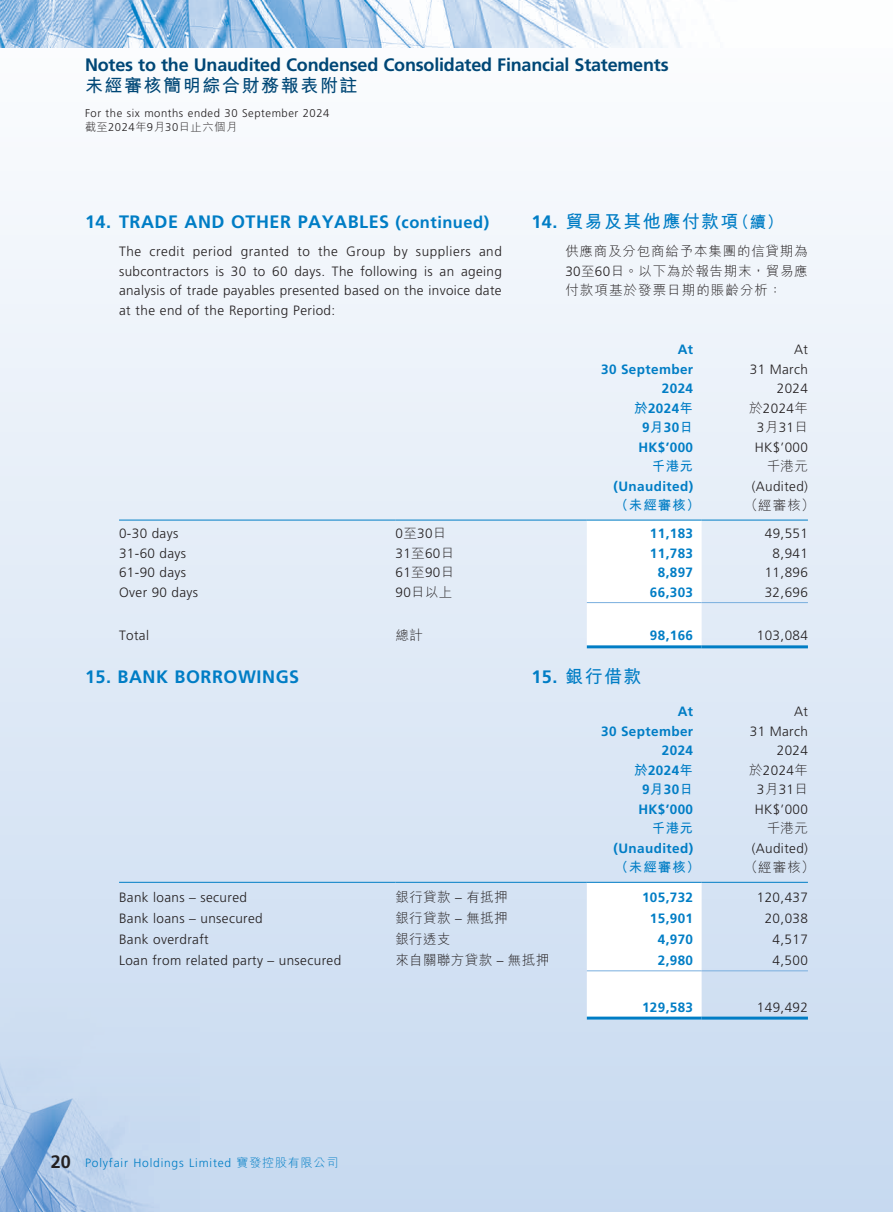
<style>
.page{position:relative;width:893px;height:1212px;background:#fff}
.page>*{position:absolute;margin:0;border:0;box-sizing:border-box;transform-origin:0 0}
.t1{font:700 18px "Frutiger LT Std";letter-spacing:-.01em;color:#004776}
.t2{font:700 18px "Frutiger LT Std";letter-spacing:.03em;color:#007dc5}
.t3{font:700 18px "M Hei HK";letter-spacing:.08em;color:#007dc5}
.t4{font:700 18px "M Hei HK";letter-spacing:.09em;color:#004776}
.t5{font:300 13.5px/19.5px "Frutiger LT Std";letter-spacing:.03em;color:#231f20;text-align:right}
.t6{font:700 13.5px/19.5px "Frutiger LT Std";letter-spacing:.03em;color:#007dc5;text-align:right}
.t7{font:300 13.5px/19.5px "M Hei HK";letter-spacing:.055em;color:#231f20;text-align:justify}
.t8{font:700 13.5px "M Hei HK";letter-spacing:.08em;color:#007dc5}
.t9{font:300 13.5px "M Hei HK";letter-spacing:.03em;color:#231f20}
.t10{font:300 12px "Frutiger LT Std";letter-spacing:.07em;color:#007dc5}
.t11{font:300 11.25px "Frutiger LT Std";letter-spacing:.05em;color:#231f20}
.t12{font:300 11.25px "M Hei HK";letter-spacing:.05em;color:#231f20}
.s1{font-family:"Frutiger LT Std"}
.s2{font-size:16.5px}
.s3{font-family:"M Hei HK"}
.s4{font-weight:700;font-size:18px;color:#231f20}
</style>
<div class="page">
<div style="left:0;top:0;width:893px;height:1212px;background:linear-gradient(to bottom,#fdfefe,#c6d9f0)"></div>
<img style="left:0;top:983px;width:200px;height:229px">
<img style="left:0;top:0;width:893px;height:47px">
<svg style="left:587px;top:521px;width:115px;height:124px"></svg>
<hr style="left:119px;top:520px;width:276px;height:1px;background:#007dc5">
<hr style="left:395px;top:520px;width:192px;height:1px;background:#007dc5">
<hr style="left:587px;top:520px;width:115px;height:1px;background:#007dc5">
<hr style="left:702px;top:520px;width:106px;height:1px;background:#007dc5">
<hr style="left:587px;top:602px;width:115px;height:1px;background:#79aede">
<hr style="left:702px;top:602px;width:106px;height:1px;background:#79aede">
<hr style="left:587px;top:645px;width:115px;height:3px;background:#007dc5">
<hr style="left:702px;top:645px;width:106px;height:3px;background:#007dc5">
<svg style="left:587px;top:883px;width:115px;height:133px"></svg>
<hr style="left:119px;top:882px;width:276px;height:1px;background:#007dc5">
<hr style="left:395px;top:882px;width:192px;height:1px;background:#007dc5">
<hr style="left:587px;top:882px;width:115px;height:1px;background:#007dc5">
<hr style="left:702px;top:882px;width:106px;height:1px;background:#007dc5">
<hr style="left:587px;top:970px;width:115px;height:1px;background:#79aede">
<hr style="left:702px;top:970px;width:106px;height:1px;background:#79aede">
<hr style="left:587px;top:1016px;width:115px;height:3px;background:#007dc5">
<hr style="left:702px;top:1016px;width:106px;height:3px;background:#007dc5">
<h1 class="t1" style="left:85px;top:55px;width:585px">Notes to the Unaudited Condensed Consolidated Financial Statements</h1>
<h1 class="t4" style="left:85px;top:73px;width:274px">未經審核簡明綜合財務報表附註</h1>
<p class="t11" style="left:85px;top:106px;width:246px">For the six months ended 30 September 2024</p>
<p class="t12" style="left:85px;top:119px;width:154px">截至<span class="s1">2024</span>年<span class="s1">9</span>月<span class="s1">30</span>日止六個月</p>
<h1 class="t2" style="left:85px;top:211px;width:406px">14. TRADE AND OTHER PAYABLES <span class="s2">(continued)</span></h1>
<p class="t5" style="left:119px;top:242px;width:384px;text-align:justify">The credit period granted to the Group by suppliers and subcontractors is 30 to 60 days. The following is an ageing analysis of trade payables presented based on the invoice date at the end of the Reporting Period:</p>
<h1 class="t3" style="left:531px;top:208px;width:253px"><span class="s1">14.</span> 貿易及其他應付款項<span class="s2">（續）</span></h1>
<p class="t7" style="left:565px;top:241px;width:244px">供應商及分包商給予本集團的信貸期為<span class="s1">30</span>至<span class="s1">60</span>日。以下為於報告期末，貿易應付款項基於發票日期的賬齡分析：</p>
<p class="t6" style="left:601px;top:340px;width:93px">At<br>30 September<br>2024</p>
<p class="t5" style="left:750px;top:340px;width:60px">At<br>31 March<br>2024</p>
<p class="t6" style="left:634px;top:398px;width:60px;text-align:center"><span class="s3">於</span>2024<span class="s3">年<br></span>9<span class="s3">月</span>30<span class="s3">日</span></p>
<p class="t5" style="left:749px;top:398px;width:60px;text-align:center"><span class="s3">於</span>2024<span class="s3">年<br></span>3<span class="s3">月</span>31<span class="s3">日</span></p>
<p class="t6" style="left:638px;top:437px;width:56px">HK$’000</p>
<p class="t5" style="left:755px;top:437px;width:55px">HK$’000</p>
<p class="t8" style="left:652px;top:456px;width:43px">千港元</p>
<p class="t7" style="left:767px;top:456px;width:43px">千港元</p>
<p class="t6" style="left:614px;top:476px;width:81px">(Unaudited)</p>
<p class="t5" style="left:752px;top:476px;width:58px">(Audited)</p>
<p class="t8" style="left:615px;top:495px;width:86px">（未經審核）</p>
<p class="t7" style="left:744px;top:495px;width:72px">（經審核）</p>
<p class="t5" style="left:119px;top:524px;width:61px">0-30 days</p>
<p class="t5" style="left:395px;top:524px;width:53px">0<span class="s3">至</span>30<span class="s3">日</span></p>
<p class="t6" style="left:650px;top:524px;width:45px">11,183</p>
<p class="t5" style="left:765px;top:524px;width:45px">49,551</p>
<p class="t5" style="left:119px;top:543px;width:69px">31-60 days</p>
<p class="t5" style="left:395px;top:543px;width:60px">31<span class="s3">至</span>60<span class="s3">日</span></p>
<p class="t6" style="left:650px;top:543px;width:45px">11,783</p>
<p class="t5" style="left:773px;top:543px;width:37px">8,941</p>
<p class="t5" style="left:119px;top:563px;width:69px">61-90 days</p>
<p class="t5" style="left:395px;top:563px;width:60px">61<span class="s3">至</span>90<span class="s3">日</span></p>
<p class="t6" style="left:658px;top:563px;width:37px">8,897</p>
<p class="t5" style="left:765px;top:563px;width:45px">11,896</p>
<p class="t5" style="left:119px;top:582px;width:81px">Over 90 days</p>
<p class="t7" style="left:395px;top:581px;width:59px"><span class="s1">90</span>日以上</p>
<p class="t6" style="left:650px;top:582px;width:45px">66,303</p>
<p class="t5" style="left:765px;top:582px;width:45px">32,696</p>
<p class="t5" style="left:119px;top:626px;width:32px">Total</p>
<p class="t7" style="left:395px;top:625px;width:29px">總計</p>
<p class="t6" style="left:650px;top:626px;width:45px">98,166</p>
<p class="t5" style="left:757px;top:626px;width:53px">103,084</p>
<h1 class="t2" style="left:85px;top:666px;width:216px">15. BANK BORROWINGS</h1>
<p class="t6" style="left:601px;top:702px;width:93px">At<br>30 September<br>2024</p>
<p class="t5" style="left:750px;top:702px;width:60px">At<br>31 March<br>2024</p>
<p class="t6" style="left:634px;top:760px;width:60px;text-align:center"><span class="s3">於</span>2024<span class="s3">年<br></span>9<span class="s3">月</span>30<span class="s3">日</span></p>
<p class="t5" style="left:749px;top:761px;width:60px;text-align:center"><span class="s3">於</span>2024<span class="s3">年<br></span>3<span class="s3">月</span>31<span class="s3">日</span></p>
<p class="t6" style="left:638px;top:799px;width:56px">HK$’000</p>
<p class="t5" style="left:755px;top:800px;width:55px">HK$’000</p>
<p class="t8" style="left:652px;top:819px;width:43px">千港元</p>
<p class="t7" style="left:767px;top:818px;width:43px">千港元</p>
<p class="t6" style="left:614px;top:838px;width:81px">(Unaudited)</p>
<p class="t5" style="left:752px;top:839px;width:58px">(Audited)</p>
<p class="t8" style="left:615px;top:857px;width:86px">（未經審核）</p>
<p class="t7" style="left:744px;top:857px;width:72px">（經審核）</p>
<p class="t5" style="left:119px;top:888px;width:129px">Bank loans – secured</p>
<p class="t7" style="left:395px;top:887px;width:114px">銀行貸款 <span class="s1">–</span> 有抵押</p>
<p class="t6" style="left:642px;top:887px;width:53px">105,732</p>
<p class="t5" style="left:757px;top:888px;width:53px">120,437</p>
<p class="t5" style="left:119px;top:909px;width:145px">Bank loans – unsecured</p>
<p class="t7" style="left:395px;top:908px;width:114px">銀行貸款 <span class="s1">–</span> 無抵押</p>
<p class="t6" style="left:650px;top:908px;width:45px">15,901</p>
<p class="t5" style="left:765px;top:909px;width:45px">20,038</p>
<p class="t5" style="left:119px;top:930px;width:91px">Bank overdraft</p>
<p class="t7" style="left:395px;top:929px;width:57px">銀行透支</p>
<p class="t6" style="left:658px;top:929px;width:37px">4,970</p>
<p class="t5" style="left:773px;top:930px;width:37px">4,517</p>
<p class="t5" style="left:119px;top:951px;width:224px">Loan from related party – unsecured</p>
<p class="t9" style="left:395px;top:950px;width:155px">來自關聯方貸款 <span class="s1">–</span> 無抵押</p>
<p class="t6" style="left:658px;top:950px;width:37px">2,980</p>
<p class="t5" style="left:773px;top:951px;width:37px">4,500</p>
<p class="t6" style="left:642px;top:997px;width:53px">129,583</p>
<p class="t5" style="left:757px;top:997px;width:53px">149,492</p>
<h1 class="t3" style="left:531px;top:664px;width:112px"><span class="s1">15.</span> 銀行借款</h1>
<p class="t10" style="left:51px;top:1156px;width:289px"><span class="s4">20</span> Polyfair Holdings Limited <span class="s3">寶發控股有限公司</span></p>
</div>
